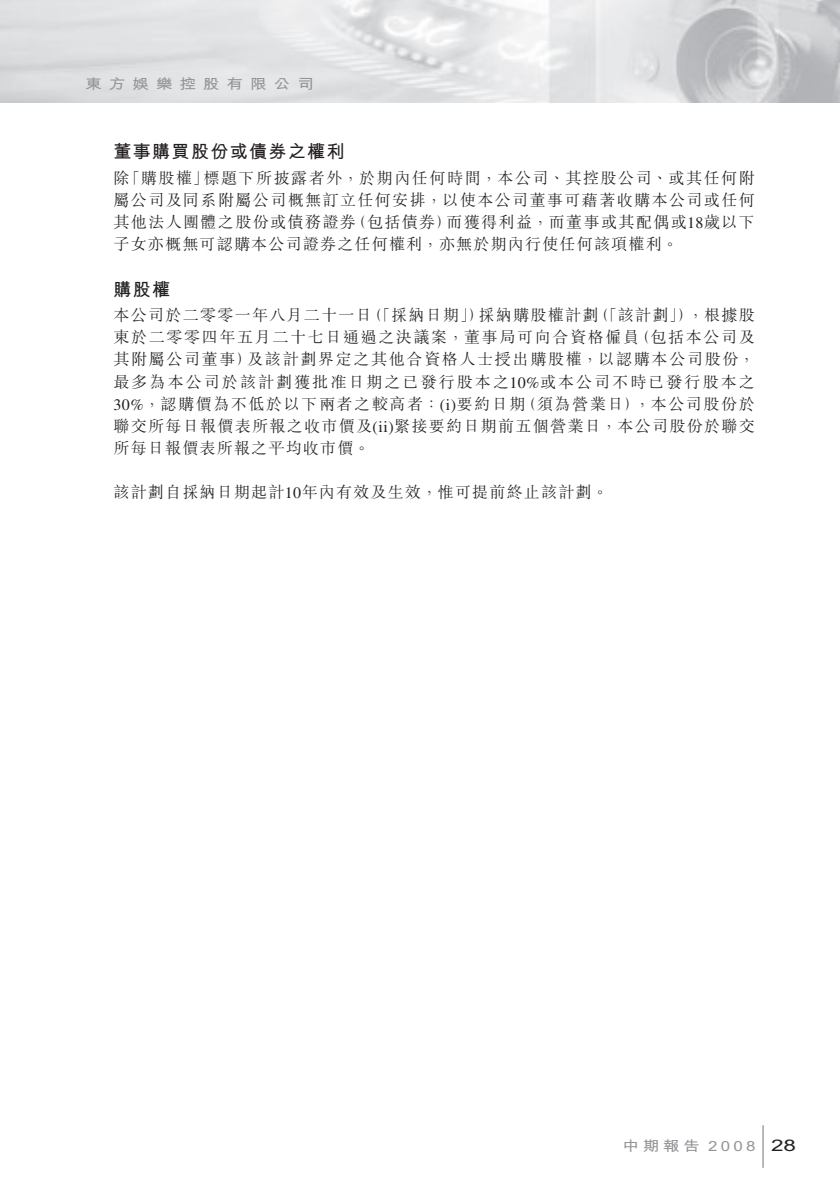
<style>
.page{position:relative;width:840px;height:1191px;background:#fff}
.page>*{position:absolute;margin:0;border:0;box-sizing:border-box;transform-origin:0 0}
.t1{font:18px "M Hei HK Bold B5 pc H";letter-spacing:.075em;color:#231f20}
.t2{font:16px/22px "M Sung HK Light B5 pc H";letter-spacing:.075em;color:#231f20;text-align:justify}
.t3{font:14px "M Hei HK Bold B5 pc H";letter-spacing:.4em;color:#939598;scale:1.2 1}
.t4{font:14px "M Hei HK Bold B5 pc H";letter-spacing:.2em;color:#939598;scale:1.2 1}
.s1{font-family:"Times LT Std"}
.s2{font-size:16px;color:#231f20}
</style>
<div class="page">
<img style="left:0;top:0;width:839px;height:102px">
<hr style="left:762px;top:1125px;width:1px;height:42px;background:#939598">
<p class="t3" style="left:85px;top:78px;width:192px">東方娛樂控股有限公司</p>
<p class="t1" style="left:113px;top:144px;width:232px">董事購買股份或債券之權利</p>
<p class="t2" style="left:113px;top:169px;width:642px">除「購股權」標題下所披露者外，於期內任何時間，本公司、其控股公司、或其任何附屬公司及同系附屬公司概無訂立任何安排，以使本公司董事可藉著收購本公司或任何其他法人團體之股份或債務證券（包括債券）而獲得利益，而董事或其配偶或<span class="s1">18</span>歲以下子女亦概無可認購本公司證券之任何權利，亦無於期內行使任何該項權利。</p>
<p class="t1" style="left:113px;top:282px;width:58px">購股權</p>
<p class="t2" style="left:113px;top:307px;width:642px">本公司於二零零一年八月二十一日（「採納日期」）採納購股權計劃（「該計劃」），根據股東於二零零四年五月二十七日通過之決議案，董事局可向合資格僱員（包括本公司及其附屬公司董事）及該計劃界定之其他合資格人士授出購股權，以認購本公司股份，最多為本公司於該計劃獲批准日期之已發行股本之<span class="s1">10%</span>或本公司不時已發行股本之<span class="s1">30%</span>，認購價為不低於以下兩者之較高者：<span class="s1">(i)</span>要約日期（須為營業日），本公司股份於聯交所每日報價表所報之收市價及<span class="s1">(ii)</span>緊接要約日期前五個營業日，本公司股份於聯交所每日報價表所報之平均收市價。</p>
<p class="t2" style="left:113px;top:483px;width:495px">該計劃自採納日期起計<span class="s1">10</span>年內有效及生效，惟可提前終止該計劃。</p>
<p class="t4" style="left:622px;top:1140px;width:146px">中期報告 2008 <span class="s2">28</span></p>
</div>
